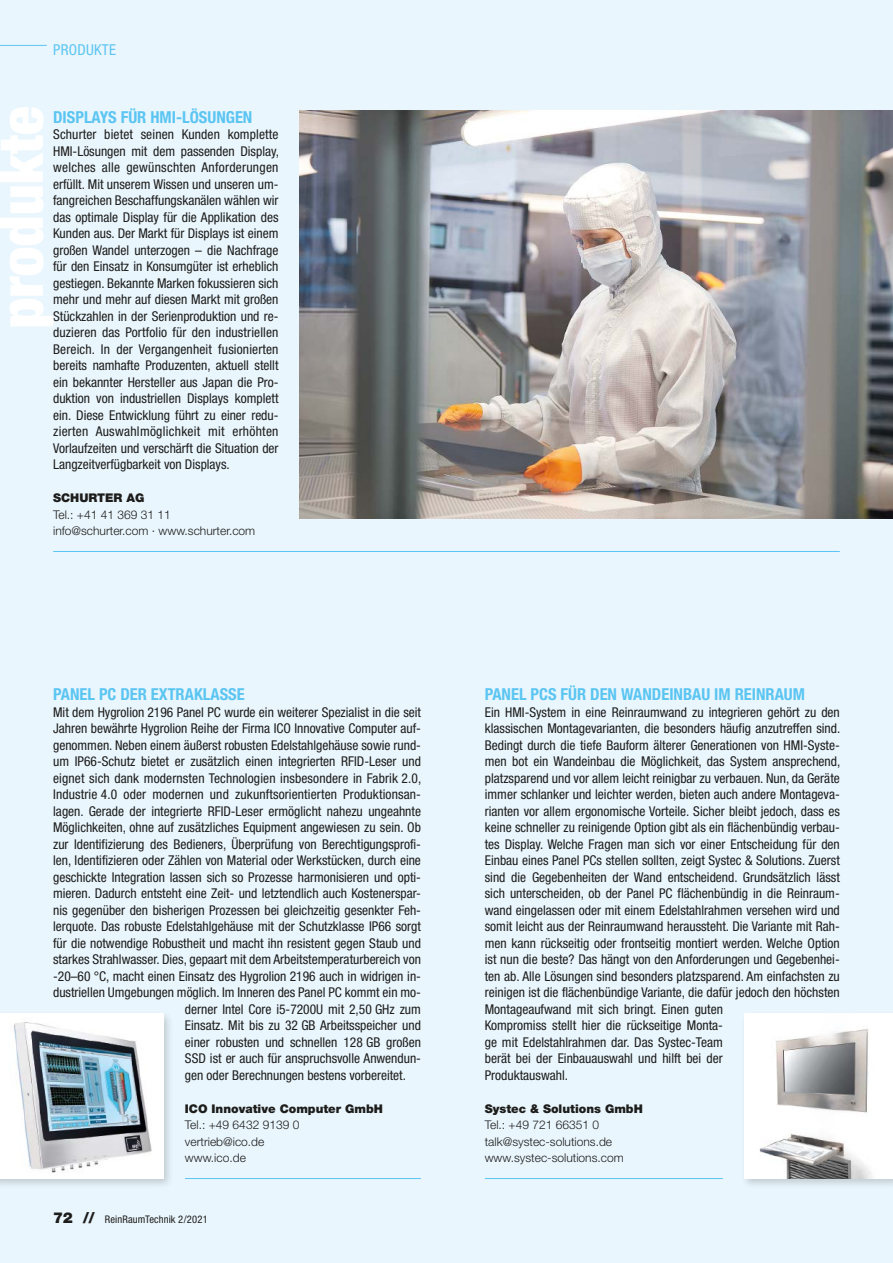
<style>
.page{position:relative;width:893px;height:1263px;background:#eaf6fe}
.page>*{position:absolute;margin:0;border:0;box-sizing:border-box;transform-origin:0 0}
.t1{font:900 condensed 60px "Helvetica Neue LT Std";color:#fff}
._11_Head_PI{font:700 condensed 16.5px "Helvetica Neue LT Std";color:#5bc5f2}
.t2{font:condensed 15px "Helvetica Neue LT Std";color:#5bc5f2}
._33_PI_Text{font:condensed 13.5px/16.5px "Helvetica Neue LT Std";color:#1d1d1b;text-align:justify}
._80_Adressen_mager{font:300 12px "Helvetica Neue LT Std";color:#1d1d1b}
._81_Adressen_fett{font:900 12px "Helvetica Neue LT Std";color:#1d1d1b}
.t3{font:condensed 10.5px "Helvetica Neue LT Std";letter-spacing:.01em;color:#1d1d1b}
.s1{font-weight:900;font-stretch:normal;font-size:15px}
</style>
<div class="page">
<hr style="left:53px;top:551px;width:787px;height:1px;background:#5bc5f2">
<img style="left:300px;top:111px;width:593px;height:408px">
<hr style="left:185px;top:1178px;width:236px;height:1px;background:#5bc5f2">
<div style="left:0;top:1010px;width:174px;height:179px;background:#1d1d1b;opacity:.2"></div>
<div style="left:0;top:1014px;width:164px;height:165px;background:#fff"></div>
<img style="left:14px;top:1022px;width:138px;height:151px">
<hr style="left:485px;top:1178px;width:238px;height:1px;background:#5bc5f2">
<div style="left:740px;top:1010px;width:153px;height:179px;background:#1d1d1b;opacity:.2"></div>
<img style="left:744px;top:1014px;width:149px;height:165px">
<hr style="left:0;top:45px;width:47px;height:1px;background:#5bc5f2">
<p class="t2" style="left:53px;top:41px;width:17px">Produkte</p>
<h1 class="t1" style="left:-15px;top:329px;width:224px;rotate:-90deg">produkte</h1>
<p class="_11_Head_PI" style="left:53px;top:107px;width:201px">DISPLAYS FÜR HMI-LÖSUNGEN</p>
<p class="_33_PI_Text" style="left:53px;top:126px;width:227px">Schurter bietet seinen Kunden komplette HMI-Lösungen mit dem passenden Display, welches alle gewünschten Anforderungen erfüllt. Mit unserem Wissen und unseren um&shy;fangreichen Beschaffungskanälen wählen wir das optimale Display für die Applikation des Kunden aus. Der Markt für Displays ist einem großen Wandel unterzogen – die Nachfrage für den Einsatz in Konsumgüter ist erheblich gestiegen. Bekannte Marken fokussieren sich mehr und mehr auf diesen Markt mit großen Stückzahlen in der Serienproduktion und re&shy;duzieren das Portfolio für den industriellen Bereich. In der Vergangenheit fusionierten bereits namhafte Produzenten, aktuell stellt ein bekannter Hersteller aus Japan die Pro&shy;duktion von industriellen Displays komplett ein. Diese Entwicklung führt zu einer redu&shy;zierten Auswahlmöglichkeit mit erhöhten Vorlaufzeiten und verschärft die Situation der Langzeitverfügbarkeit von Displays.</p>
<p class="_81_Adressen_fett" style="left:53px;top:491px;width:93px">SCHURTER AG</p>
<p class="_80_Adressen_mager" style="left:53px;top:507px;width:119px">Tel.: +41 41 369 31 11</p>
<p class="_80_Adressen_mager" style="left:53px;top:524px;width:204px">info@schurter.com · www.schurter.com</p>
<p class="_11_Head_PI" style="left:53px;top:684px;width:193px">PANEL PC DER EXTRAKLASSE</p>
<p class="_33_PI_Text" style="left:53px;top:704px;width:369px">Mit dem Hygrolion 2196 Panel PC wurde ein weiterer Spezialist in die seit</p>
<p class="_33_PI_Text" style="left:53px;top:720px;width:369px">Jahren bewährte Hygrolion Reihe der Firma ICO Innovative Computer auf-</p>
<p class="_33_PI_Text" style="left:53px;top:737px;width:369px">genommen. Neben einem äußerst robusten Edelstahlgehäuse sowie rund-</p>
<p class="_33_PI_Text" style="left:53px;top:753px;width:369px">um IP66-Schutz bietet er zusätzlich einen integrierten RFID-Leser und</p>
<p class="_33_PI_Text" style="left:53px;top:770px;width:370px">eignet sich dank modernsten Technologien insbesondere in Fabrik 2.0,</p>
<p class="_33_PI_Text" style="left:53px;top:786px;width:369px">Industrie 4.0 oder modernen und zukunftsorientierten Produktionsan-</p>
<p class="_33_PI_Text" style="left:53px;top:803px;width:369px">lagen. Gerade der integrierte RFID-Leser ermöglicht nahezu ungeahnte</p>
<p class="_33_PI_Text" style="left:53px;top:819px;width:369px">Möglichkeiten, ohne auf zusätzliches Equipment angewiesen zu sein. Ob</p>
<p class="_33_PI_Text" style="left:53px;top:836px;width:369px">zur Identifizierung des Bedieners, Überprüfung von Berechtigungsprofi-</p>
<p class="_33_PI_Text" style="left:53px;top:852px;width:369px">len, Identifizieren oder Zählen von Material oder Werkstücken, durch eine</p>
<p class="_33_PI_Text" style="left:53px;top:869px;width:369px">geschickte Integration lassen sich so Prozesse harmonisieren und opti-</p>
<p class="_33_PI_Text" style="left:53px;top:885px;width:369px">mieren. Dadurch entsteht eine Zeit- und letztendlich auch Kostenerspar-</p>
<p class="_33_PI_Text" style="left:53px;top:902px;width:369px">nis gegenüber den bisherigen Prozessen bei gleichzeitig gesenkter Feh-</p>
<p class="_33_PI_Text" style="left:53px;top:918px;width:369px">lerquote. Das robuste Edelstahlgehäuse mit der Schutzklasse IP66 sorgt</p>
<p class="_33_PI_Text" style="left:53px;top:935px;width:369px">für die notwendige Robustheit und macht ihn resistent gegen Staub und</p>
<p class="_33_PI_Text" style="left:53px;top:951px;width:369px">starkes Strahlwasser. Dies, gepaart mit dem Arbeitstemperaturbereich von</p>
<p class="_33_PI_Text" style="left:53px;top:968px;width:369px">-20–60 °C, macht einen Einsatz des Hygrolion 2196 auch in widrigen in-</p>
<p class="_33_PI_Text" style="left:53px;top:984px;width:369px">dustriellen Umgebungen möglich. Im Inneren des Panel PC kommt ein mo-</p>
<p class="_33_PI_Text" style="left:185px;top:1001px;width:237px">derner Intel Core i5-7200U mit 2,50 GHz zum</p>
<p class="_33_PI_Text" style="left:185px;top:1017px;width:237px">Einsatz. Mit bis zu 32 GB Arbeitsspeicher und</p>
<p class="_33_PI_Text" style="left:185px;top:1034px;width:237px">einer robusten und schnellen 128 GB großen</p>
<p class="_33_PI_Text" style="left:185px;top:1050px;width:237px">SSD ist er auch für anspruchsvolle Anwendun-</p>
<p class="_33_PI_Text" style="left:185px;top:1067px;width:223px">gen oder Berechnungen bestens vorbereitet.</p>
<p class="_81_Adressen_fett" style="left:185px;top:1101px;width:200px">ICO Innovative Computer GmbH</p>
<p class="_80_Adressen_mager" style="left:185px;top:1118px;width:116px">Tel.: +49 6432 9139 0</p>
<p class="_80_Adressen_mager" style="left:185px;top:1134px;width:81px">vertrieb@ico.de</p>
<p class="_80_Adressen_mager" style="left:185px;top:1151px;width:62px">www.ico.de</p>
<p class="t3" style="left:53px;top:1213px;width:156px"><span class="s1">72 //</span> ReinRaumTechnik 2/2021</p>
<p class="_11_Head_PI" style="left:485px;top:684px;width:322px">PANEL PCS FÜR DEN WANDEINBAU IM REINRAUM</p>
<p class="_33_PI_Text" style="left:485px;top:704px;width:357px;text-align:left">Ein HMI-System in eine Reinraumwand zu integrieren gehört zu den klassischen Montagevarianten, die besonders häufig anzutreffen sind.<br>Bedingt durch die tiefe Bauform älterer Generationen von HMI-Syste&shy;men bot ein Wandeinbau die Möglichkeit, das System ansprechend, platzsparend und vor allem leicht reinigbar zu verbauen. Nun, da Geräte immer schlanker und leichter werden, bieten auch andere Montageva&shy;rianten vor allem ergonomische Vorteile. Sicher bleibt jedoch, dass es keine schneller zu reinigende Option gibt als ein flächenbündig verbau&shy;tes Display. Welche Fragen man sich vor einer Entscheidung für den Einbau eines Panel PCs stellen sollten, zeigt Systec &amp; Solutions. Zuerst sind die Gegebenheiten der Wand entscheidend. Grundsätzlich lässt sich unterscheiden, ob der Panel PC flächenbündig in die Reinraum&shy;wand eingelassen oder mit einem Edelstahlrahmen versehen wird und somit leicht aus der Reinraumwand heraussteht. Die Variante mit Rah&shy;men kann rückseitig oder frontseitig montiert werden. Welche Option ist nun die beste? Das hängt von den Anforderungen und Gegebenhei&shy;ten ab. Alle Lösungen sind besonders platzsparend. Am einfachsten zu reinigen ist die flächenbündige Variante, die dafür jedoch den höchsten Montageaufwand mit sich bringt. Einen guten<br>Kompromiss stellt hier die rückseitige Monta-<br>ge mit Edelstahlrahmen dar. Das Systec-Team<br>berät bei der Einbauauswahl und hilft bei der<br>Produktauswahl.</p>
<p class="_81_Adressen_fett" style="left:485px;top:1101px;width:160px">Systec &amp; Solutions GmbH</p>
<p class="_80_Adressen_mager" style="left:485px;top:1118px;width:116px">Tel.: +49 721 66351 0</p>
<p class="_80_Adressen_mager" style="left:485px;top:1134px;width:129px">talk@systec-solutions.de</p>
<p class="_80_Adressen_mager" style="left:485px;top:1151px;width:140px">www.systec-solutions.com</p>
</div>
